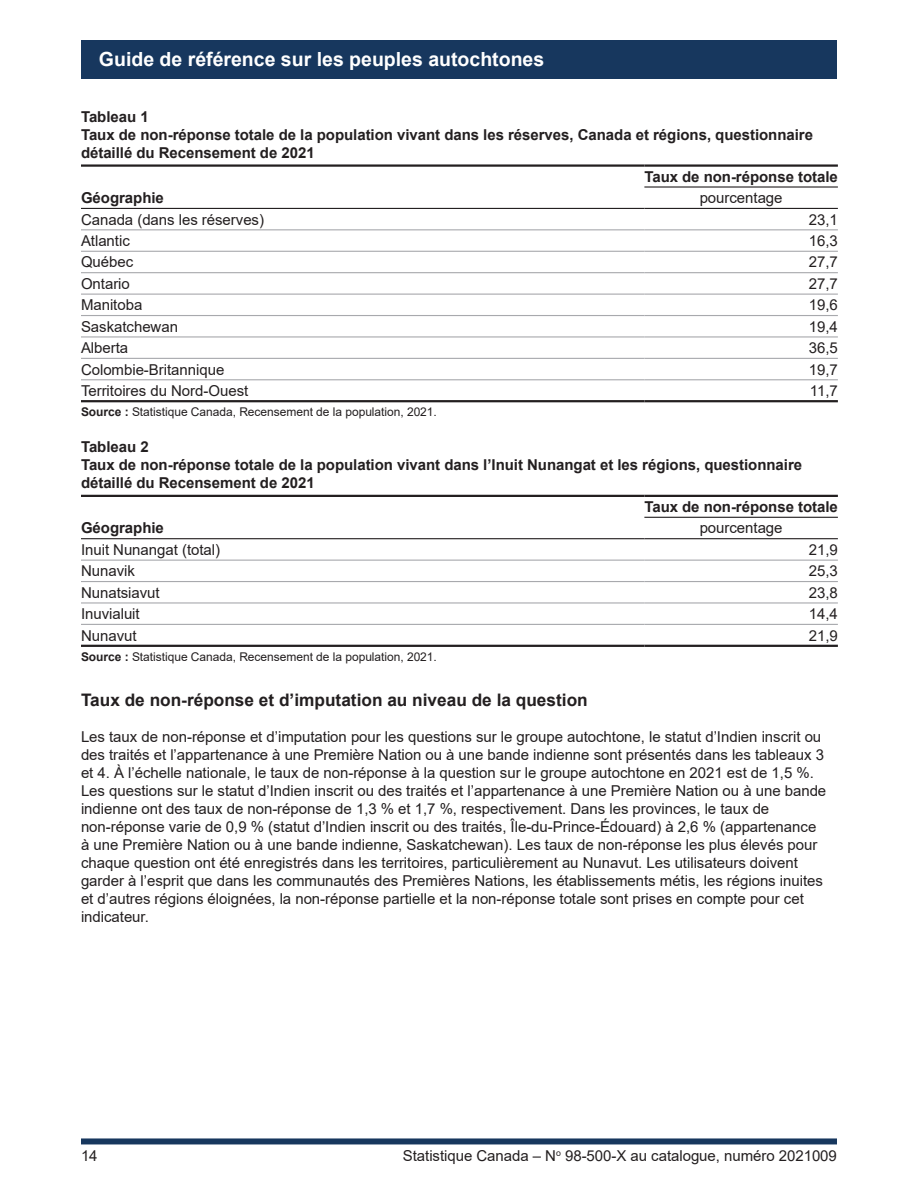
<style>
.page{position:relative;width:918px;height:1188px;background:#fff}
.page>*{position:absolute;margin:0;border:0;box-sizing:border-box;transform-origin:0 0}
.t1{font:700 19.5px "Arial";color:#fff}
.t2{font:700 17.25px "Arial";color:#231f20}
.t3{font:15px/18px "Arial";letter-spacing:-.005em;color:#231f20}
.t4{font:700 15px/18px "Arial";letter-spacing:-.005em;color:#231f20}
.t5{font:12px "Arial";letter-spacing:-.005em;color:#231f20}
.s1{font-weight:700}
</style>
<div class="page">
<div style="left:81px;top:1138px;width:756px;height:6px;background:#17375e"></div>
<div style="left:81px;top:40px;width:756px;height:39px;background:#17375e"></div>
<svg style="left:81px;top:207px;width:757px;height:196px"></svg>
<hr style="left:81px;top:229px;width:563px;height:1px;background:#a8a9ad">
<hr style="left:644px;top:229px;width:194px;height:1px;background:#a8a9ad">
<hr style="left:81px;top:251px;width:563px;height:1px;background:#a8a9ad">
<hr style="left:644px;top:251px;width:194px;height:1px;background:#a8a9ad">
<hr style="left:81px;top:272px;width:563px;height:1px;background:#a8a9ad">
<hr style="left:644px;top:272px;width:194px;height:1px;background:#a8a9ad">
<hr style="left:81px;top:294px;width:563px;height:1px;background:#a8a9ad">
<hr style="left:644px;top:294px;width:194px;height:1px;background:#a8a9ad">
<hr style="left:81px;top:315px;width:563px;height:1px;background:#a8a9ad">
<hr style="left:644px;top:315px;width:194px;height:1px;background:#a8a9ad">
<hr style="left:81px;top:336px;width:563px;height:2px;background:#a8a9ad">
<hr style="left:644px;top:336px;width:194px;height:2px;background:#a8a9ad">
<hr style="left:81px;top:358px;width:563px;height:1px;background:#a8a9ad">
<hr style="left:644px;top:358px;width:194px;height:1px;background:#a8a9ad">
<hr style="left:644px;top:400px;width:194px;height:2px;background:#231f20">
<hr style="left:81px;top:400px;width:563px;height:2px;background:#231f20">
<hr style="left:644px;top:379px;width:194px;height:1px;background:#a8a9ad">
<hr style="left:81px;top:379px;width:563px;height:1px;background:#a8a9ad">
<hr style="left:644px;top:186px;width:194px;height:2px;background:#231f20">
<hr style="left:81px;top:208px;width:563px;height:1px;background:#231f20">
<hr style="left:644px;top:208px;width:194px;height:1px;background:#231f20">
<hr style="left:81px;top:164px;width:563px;height:3px;background:#231f20">
<hr style="left:644px;top:164px;width:194px;height:3px;background:#231f20">
<svg style="left:81px;top:494px;width:757px;height:151px"></svg>
<hr style="left:81px;top:560px;width:563px;height:1px;background:#a8a9ad">
<hr style="left:644px;top:560px;width:194px;height:1px;background:#a8a9ad">
<hr style="left:81px;top:581px;width:563px;height:1px;background:#a8a9ad">
<hr style="left:644px;top:581px;width:194px;height:1px;background:#a8a9ad">
<hr style="left:81px;top:602px;width:563px;height:2px;background:#a8a9ad">
<hr style="left:644px;top:602px;width:194px;height:2px;background:#a8a9ad">
<hr style="left:644px;top:645px;width:194px;height:2px;background:#231f20">
<hr style="left:81px;top:645px;width:563px;height:2px;background:#231f20">
<hr style="left:644px;top:624px;width:194px;height:1px;background:#a8a9ad">
<hr style="left:81px;top:624px;width:563px;height:1px;background:#a8a9ad">
<hr style="left:644px;top:517px;width:194px;height:1px;background:#231f20">
<hr style="left:81px;top:538px;width:563px;height:1px;background:#231f20">
<hr style="left:644px;top:538px;width:194px;height:1px;background:#231f20">
<hr style="left:81px;top:495px;width:563px;height:2px;background:#231f20">
<hr style="left:644px;top:495px;width:194px;height:2px;background:#231f20">
<h1 class="t1" style="left:99px;top:45px;width:447px">Guide de référence sur les peuples autochtones</h1>
<p class="t4" style="left:81px;top:108px;width:734px">Tableau 1<br>Taux de non-réponse totale de la population vivant dans les réserves, Canada et régions, questionnaire détaillé du Recensement de 2021</p>
<p class="t4" style="left:81px;top:189px;width:84px">Géographie</p>
<p class="t4" style="left:644px;top:168px;width:195px">Taux de non-réponse totale</p>
<p class="t3" style="left:700px;top:189px;width:84px">pourcentage</p>
<p class="t3" style="left:81px;top:210px;width:185px">Canada (dans les réserves)</p>
<p class="t3" style="left:809px;top:210px;width:31px">23,1</p>
<p class="t3" style="left:81px;top:232px;width:50px">Atlantic</p>
<p class="t3" style="left:809px;top:232px;width:31px">16,3</p>
<p class="t3" style="left:81px;top:253px;width:54px">Québec</p>
<p class="t3" style="left:809px;top:253px;width:31px">27,7</p>
<p class="t3" style="left:81px;top:274px;width:50px">Ontario</p>
<p class="t3" style="left:809px;top:274px;width:31px">27,7</p>
<p class="t3" style="left:81px;top:296px;width:63px">Manitoba</p>
<p class="t3" style="left:809px;top:296px;width:31px">19,6</p>
<p class="t3" style="left:81px;top:317px;width:99px">Saskatchewan</p>
<p class="t3" style="left:809px;top:317px;width:31px">19,4</p>
<p class="t3" style="left:81px;top:339px;width:49px">Alberta</p>
<p class="t3" style="left:809px;top:339px;width:31px">36,5</p>
<p class="t3" style="left:81px;top:360px;width:145px">Colombie-Britannique</p>
<p class="t3" style="left:809px;top:360px;width:31px">19,7</p>
<p class="t3" style="left:81px;top:382px;width:169px">Territoires du Nord-Ouest</p>
<p class="t3" style="left:810px;top:382px;width:29px">11,7</p>
<p class="t5" style="left:81px;top:403px;width:357px"><span class="s1">Source :</span> Statistique Canada, Recensement de la population, 2021.</p>
<p class="t4" style="left:81px;top:438px;width:723px">Tableau 2<br>Taux de non-réponse totale de la population vivant dans l’Inuit Nunangat et les régions, questionnaire détaillé du Recensement de 2021</p>
<p class="t4" style="left:81px;top:519px;width:84px">Géographie</p>
<p class="t4" style="left:644px;top:498px;width:195px">Taux de non-réponse totale</p>
<p class="t3" style="left:700px;top:519px;width:84px">pourcentage</p>
<p class="t3" style="left:81px;top:541px;width:141px">Inuit Nunangat (total)</p>
<p class="t3" style="left:809px;top:541px;width:31px">21,9</p>
<p class="t3" style="left:81px;top:562px;width:55px">Nunavik</p>
<p class="t3" style="left:809px;top:562px;width:31px">25,3</p>
<p class="t3" style="left:81px;top:583px;width:80px">Nunatsiavut</p>
<p class="t3" style="left:809px;top:583px;width:31px">23,8</p>
<p class="t3" style="left:81px;top:605px;width:60px">Inuvialuit</p>
<p class="t3" style="left:809px;top:605px;width:31px">14,4</p>
<p class="t3" style="left:81px;top:626px;width:57px">Nunavut</p>
<p class="t3" style="left:809px;top:626px;width:31px">21,9</p>
<p class="t5" style="left:81px;top:648px;width:357px"><span class="s1">Source :</span> Statistique Canada, Recensement de la population, 2021.</p>
<p class="t2" style="left:81px;top:688px;width:508px">Taux de non-réponse et d’imputation au niveau de la question</p>
<p class="t3" style="left:81px;top:728px;width:747px">Les taux de non-réponse et d’imputation pour les questions sur le groupe autochtone, le statut d’Indien inscrit ou des traités et l’appartenance à une Première Nation ou à une bande indienne sont présentés dans les tableaux 3 et 4. À l’échelle nationale, le taux de non-réponse à la question sur le groupe autochtone en 2021 est de 1,5 %.<br>Les questions sur le statut d’Indien inscrit ou des traités et l’appartenance à une Première Nation ou à une bande indienne ont des taux de non-réponse de 1,3 % et 1,7 %, respectivement. Dans les provinces, le taux de non-réponse varie de 0,9 % (statut d’Indien inscrit ou des traités, Île-du-Prince-Édouard) à 2,6 % (appartenance à une Première Nation ou à une bande indienne, Saskatchewan). Les taux de non-réponse les plus élevés pour chaque question ont été enregistrés dans les territoires, particulièrement au Nunavut. Les utilisateurs doivent garder à l’esprit que dans les communautés des Premières Nations, les établissements métis, les régions inuites et d’autres régions éloignées, la non-réponse partielle et la non-réponse totale sont prises en compte pour cet indicateur.</p>
<p class="t3" style="left:81px;top:1146px;width:18px">14</p>
<p class="t3" style="left:403px;top:1146px;width:436px">Statistique Canada – N<sup>o</sup> 98-500-X au catalogue, numéro 2021009</p>
</div>
